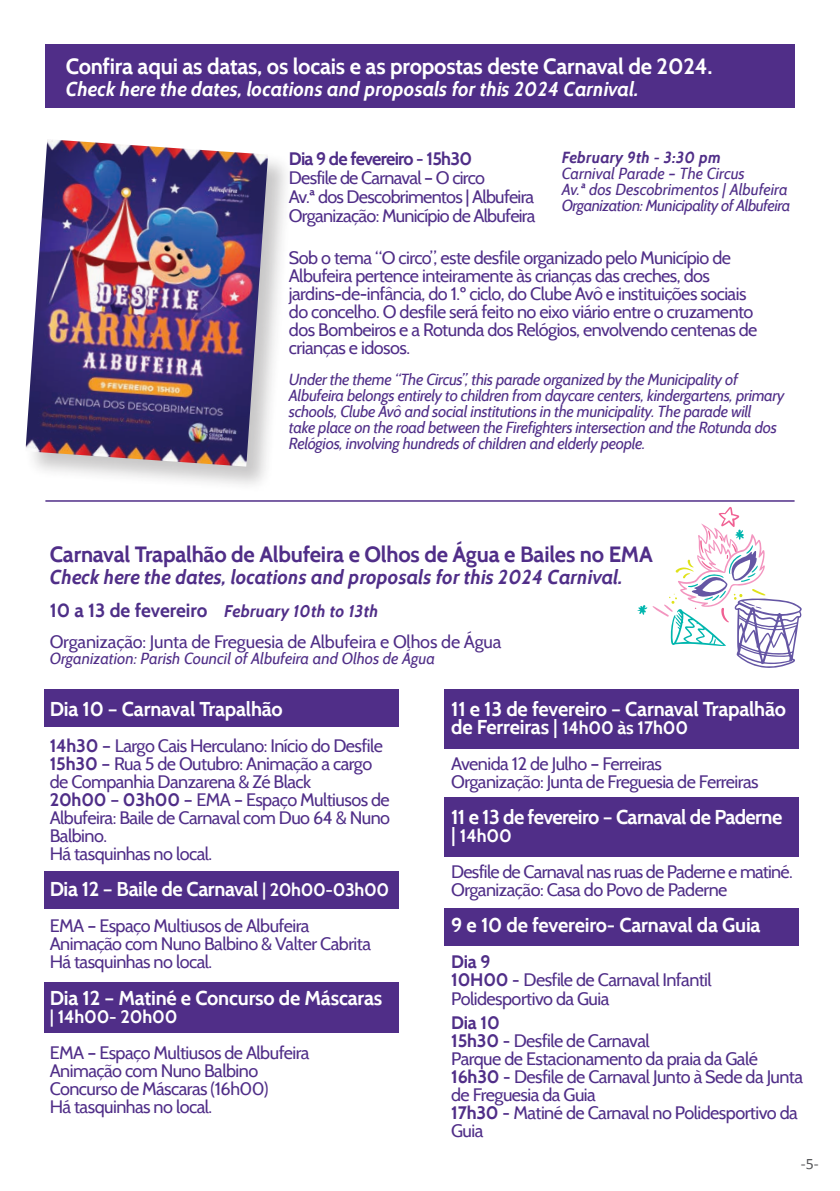
<style>
.page{position:relative;width:840px;height:1191px;background:#fff}
.page>*{position:absolute;margin:0;border:0;box-sizing:border-box;transform-origin:0 0}
.t1{font:700 22px "Cabin";letter-spacing:-.01em;color:#fff}
.t2{font:700 22px "Cabin";letter-spacing:-.01em;color:#502e88}
.t3{font:700 20px/18px "Cabin";letter-spacing:-.015em;color:#fff}
.t4{font:italic 700 20px "Cabin";letter-spacing:-.01em;color:#fff}
.t5{font:italic 700 20px "Cabin";letter-spacing:-.01em;color:#502e88}
.t6{font:18px/18px "Cabin";letter-spacing:-.03em;color:#502e88}
.t7{font:18px "Cabin";letter-spacing:-.01em;color:#502e88}
.t8{font:700 18px "Cabin";letter-spacing:-.04em;color:#502e88}
.t9{font:700 18px "Cabin";letter-spacing:-.01em;color:#fff}
.t10{font:italic 700 16.8px "Cabin";color:#502e88}
.t11{font:italic 16px/16px "Cabin";letter-spacing:-.02em;color:#502e88}
.t12{font:italic 16px "Cabin";color:#502e88}
.t13{font:italic 700 16px "Cabin";color:#502e88}
.t14{font:16px "Calibri";color:#57585a}
.s1{font-style:normal;font-size:19px;color:#4e2f88}
.s2{font-weight:700}
.s3{font-size:18px}
.s4{font-weight:700;font-size:20px;color:#fff}
.s5{font-weight:700;color:#fff}
</style>
<div class="page">
<div style="left:44px;top:689px;width:354px;height:38px;background:#502e88"></div>
<div style="left:44px;top:871px;width:354px;height:38px;background:#502e88"></div>
<div style="left:444px;top:908px;width:354px;height:37px;background:#502e88"></div>
<div style="left:44px;top:982px;width:354px;height:50px;background:#502e88"></div>
<div style="left:444px;top:689px;width:354px;height:59px;background:#502e88"></div>
<hr style="left:45px;top:500px;width:749px;height:2px;background:#502e88">
<div style="left:45px;top:45px;width:749px;height:63px;background:#502e88"></div>
<svg style="left:637px;top:507px;width:164px;height:161px"></svg>
<div style="left:444px;top:797px;width:354px;height:59px;background:#502e88"></div>
<div style="left:24px;top:138px;width:270px;height:354px;background:#231f20;opacity:.25"></div>
<img style="left:25px;top:139px;width:243px;height:327px">
<p class="t1" style="left:66px;top:53px;width:648px">Confira aqui as datas, os locais e as propostas deste Carnaval de 2024.</p>
<p class="t4" style="left:66px;top:77px;width:574px">Check here the dates, locations and proposals for this 2024 Carnival.</p>
<p class="t8" style="left:289px;top:148px;width:185px">Dia 9 de fevereiro - 15h30</p>
<p class="t6" style="left:289px;top:168px;width:248px;line-height:19px">Desfile de Carnaval – O circo<br>Av.ª dos Descobrimentos | Albufeira<br>Organização: Município de Albufeira</p>
<p class="t13" style="left:561px;top:148px;width:161px">February 9th - 3:30 pm</p>
<p class="t11" style="left:561px;top:166px;width:230px">Carnival Parade – The Circus<br>Av.ª dos Descobrimentos | Albufeira<br>Organization: Municipality of Albufeira</p>
<p class="t6" style="left:289px;top:248px;width:470px">Sob o tema “O circo”, este desfile organizado pelo Município de Albufeira pertence inteiramente às crianças das creches, dos jardins-de-infância, do 1.º ciclo, do Clube Avô e instituições sociais do concelho. O desfile será feito no eixo viário entre o cruzamento dos Bombeiros e a Rotunda dos Relógios, envolvendo centenas de crianças e idosos.</p>
<p class="t11" style="left:289px;top:371px;width:497px">Under the theme “The Circus”, this parade organized by the Municipality of Albufeira belongs entirely to children from daycare centers, kindergartens, primary schools, Clube Avô and social institutions in the municipality. The parade will<br>take place on the road between the Firefighters intersection and the Rotunda dos Relógios, involving hundreds of children and elderly people.</p>
<p class="t2" style="left:50px;top:541px;width:604px">Carnaval Trapalhão de Albufeira e Olhos de Água e Bailes no EMA</p>
<p class="t5" style="left:50px;top:565px;width:574px">Check here the dates, locations and proposals for this 2024 Carnival.</p>
<p class="t10" style="left:50px;top:600px;width:330px"><span class="s1">10 a 13 de fevereiro</span> February 10th to 13th</p>
<p class="t7" style="left:50px;top:630px;width:453px">Organização: Junta de Freguesia de Albufeira e Olhos de Água</p>
<p class="t12" style="left:50px;top:648px;width:386px">Organization: Parish Council of Albufeira and Olhos de Água</p>
<p class="t3" style="left:50px;top:700px;width:234px">Dia 10 – Carnaval Trapalhão</p>
<p class="t6" style="left:50px;top:737px;width:342px"><span class="s2">14h30 –</span> Largo Cais Herculano: Início do Desfile <span class="s2">15h30 –</span> Rua 5 de Outubro: Animação a cargo de Companhia Danzarena &amp; Zé Black<br><span class="s2">20h00 – 03h00 –</span> EMA – Espaço Multiusos de Albufeira: Baile de Carnaval com Duo 64 &amp; Nuno Balbino.<br>Há tasquinhas no local.</p>
<p class="t3" style="left:50px;top:880px;width:340px">Dia 12 – Baile de Carnaval <span class="s3">| 20h00-03h00</span></p>
<p class="t6" style="left:50px;top:917px;width:322px">EMA – Espaço Multiusos de Albufeira<br>Animação com Nuno Balbino &amp; Valter Cabrita<br>Há tasquinhas no local.</p>
<p class="t3" style="left:50px;top:988px;width:334px">Dia 12 – Matiné e Concurso de Máscaras</p>
<p class="t9" style="left:50px;top:1005px;width:129px">| 14h00- 20h00</p>
<p class="t6" style="left:50px;top:1043px;width:261px">EMA – Espaço Multiusos de Albufeira<br>Animação com Nuno Balbino<br>Concurso de Máscaras (16h00)<br>Há tasquinhas no local.</p>
<p class="t3" style="left:451px;top:700px;width:336px">11 e 13 de fevereiro – Carnaval Trapalhão de Ferreiras | <span class="s3">14h00 às 17h00</span></p>
<p class="t6" style="left:451px;top:755px;width:309px">Avenida 12 de Julho – Ferreiras<br>Organização: Junta de Freguesia de Ferreiras</p>
<p class="t3" style="left:451px;top:808px;width:332px">11 e 13 de fevereiro – Carnaval de Paderne</p>
<p class="t6" style="left:451px;top:818px;width:343px;line-height:36px"><span class="s4">|</span> <span class="s5">14h00<br></span>Desfile de Carnaval nas ruas de Paderne e matiné.</p>
<p class="t6" style="left:451px;top:881px;width:277px">Organização: Casa do Povo de Paderne</p>
<p class="t3" style="left:451px;top:916px;width:311px">9 e 10 de fevereiro- Carnaval da Guia</p>
<p class="t6" style="left:451px;top:953px;width:262px"><span class="s2">Dia 9<br>10H00 -</span> Desfile de Carnaval Infantil<br>Polidesportivo da Guia</p>
<p class="t6" style="left:451px;top:1013px;width:353px"><span class="s2">Dia 10<br>15h30 -</span> Desfile de Carnaval<br>Parque de Estacionamento da praia da Galé<br><span class="s2">16h30 -</span> Desfile de Carnaval Junto à Sede da Junta de Freguesia da Guia<br><span class="s2">17h30 -</span> Matiné de Carnaval no Polidesportivo da<br>Guia</p>
<p class="t14" style="left:800px;top:1153px;width:19px">-5-</p>
</div>
